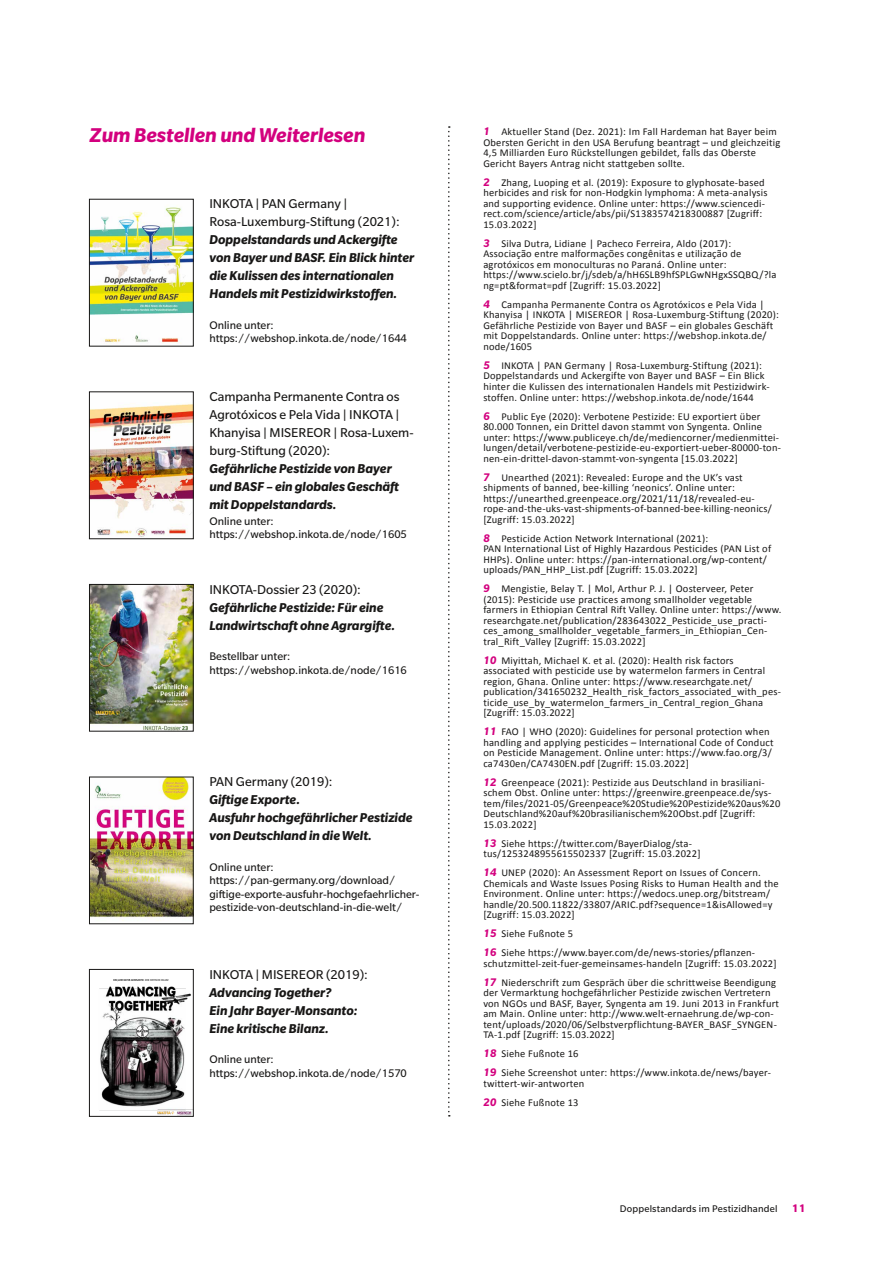
<style>
.page{position:relative;width:893px;height:1263px;background:#fff}
.page>*{position:absolute;margin:0;border:0;box-sizing:border-box;transform-origin:0 0}
.t1{font:italic 700 21.75px "Slate Pro";color:#d3007e}
.t2{font:italic 700 13.95px/18px "Slate Pro";color:#181716}
.t3{font:13.95px/18px "Slate Pro";color:#181716}
.t4{font:12px/13.5px "Slate Pro";color:#181716}
.t5{font:10.5px/10.5px "Calibri";letter-spacing:.02em;color:#181716}
.t6{font:10.5px "Slate Pro";letter-spacing:.02em;color:#181716}
.s1{font-family:"Slate Pro";font-weight:700;font-style:italic;font-size:12px;color:#d3007e}
.s2{font-weight:700;font-size:12px;color:#d3007e}
</style>
<div class="page">
<img style="left:91px;top:779px;width:100px;height:142px">
<div style="left:89px;top:777px;width:104px;height:147px;border:1px solid #181716"></div>
<img style="left:91px;top:404px;width:101px;height:133px">
<div style="left:89px;top:392px;width:105px;height:147px;border:1px solid #181716"></div>
<img style="left:91px;top:586px;width:100px;height:143px">
<div style="left:89px;top:584px;width:104px;height:147px;border:1px solid #181716"></div>
<img style="left:99px;top:979px;width:93px;height:135px">
<div style="left:89px;top:969px;width:105px;height:147px;border:1px solid #181716"></div>
<img style="left:91px;top:207px;width:101px;height:137px">
<div style="left:89px;top:199px;width:105px;height:147px;border:1px solid #181716"></div>
<svg style="left:448px;top:126px;width:2px;height:990px"></svg>
<h1 class="t1" style="left:89px;top:123px;width:277px">Zum Bestellen und Weiterlesen</h1>
<h2 class="t3" style="left:209px;top:195px;width:192px">INKOTA | PAN Germany |<br>Rosa-Luxemburg-Stiftung (2021):</h2>
<h2 class="t2" style="left:209px;top:231px;width:206px">Doppelstandards und Ackergifte von Bayer und BASF. Ein Blick hinter die Kulissen des internationalen Handels mit Pestizidwirkstoffen.</h2>
<p class="t4" style="left:209px;top:318px;width:199px">Online unter: https://webshop.inkota.de/node/1644</p>
<h2 class="t3" style="left:209px;top:387px;width:206px">Campanha Permanente Contra os<br>Agrotóxicos e Pela Vida | INKOTA |<br>Khanyisa | MISEREOR | Rosa-Luxem&shy;burg-Stiftung (2020):</h2>
<h2 class="t2" style="left:209px;top:459px;width:191px">Gefährliche Pestizide von Bayer und BASF – ein globales Geschäft mit Doppelstandards.</h2>
<p class="t4" style="left:209px;top:514px;width:199px">Online unter: https://webshop.inkota.de/node/1605</p>
<h2 class="t3" style="left:209px;top:580px;width:153px">INKOTA-Dossier 23 (2020):</h2>
<h2 class="t2" style="left:209px;top:598px;width:187px">Gefährliche Pestizide: Für eine<br>Landwirtschaft ohne Agrargifte.</h2>
<p class="t4" style="left:209px;top:649px;width:199px">Bestellbar unter: https://webshop.inkota.de/node/1616</p>
<h2 class="t3" style="left:209px;top:773px;width:125px">PAN Germany (2019):</h2>
<h2 class="t2" style="left:209px;top:790px;width:205px">Giftige Exporte.<br>Ausfuhr hochgefährlicher Pestizide von Deutschland in die Welt.</h2>
<p class="t4" style="left:209px;top:860px;width:212px">Online unter: https://pan-germany.org/download/ giftige-exporte-ausfuhr-hochgefaehrlicher&shy;pestizide-von-deutschland-in-die-welt/</p>
<h2 class="t3" style="left:209px;top:965px;width:160px">INKOTA | MISEREOR (2019):</h2>
<h2 class="t2" style="left:209px;top:983px;width:150px">Advancing Together?<br>Ein Jahr Bayer-Monsanto:<br>Eine kritische Bilanz.</h2>
<p class="t4" style="left:209px;top:1052px;width:199px">Online unter: https://webshop.inkota.de/node/1570</p>
<p class="t5" style="left:483px;top:126px;width:299px"><span class="s1">1</span> Aktueller Stand (Dez. 2021): Im Fall Hardeman hat Bayer beim Obersten Gericht in den USA Berufung beantragt – und gleichzeitig 4,5 Milliarden Euro Rückstellungen gebildet, falls das Oberste Gericht Bayers Antrag nicht stattgeben sollte.</p>
<p class="t5" style="left:483px;top:177px;width:286px"><span class="s1">2</span> Zhang, Luoping et al. (2019): Exposure to glyphosate-based herbicides and risk for non-Hodgkin lymphoma: A meta-analysis and supporting evidence. Online unter: https://www.sciencedi&shy;rect.com/science/article/abs/pii/S1383574218300887 [Zugriff:<br>15.03.2022]</p>
<p class="t5" style="left:483px;top:238px;width:295px"><span class="s1">3</span> Silva Dutra, Lidiane | Pacheco Ferreira, Aldo (2017):<br>Associação entre malformações congênitas e utilização de agrotóxicos em monoculturas no Paraná. Online unter: https://www.scielo.br/j/sdeb/a/hH6SLB9hfSPLGwNHgxSSQBQ/?la ng=pt&amp;format=pdf [Zugriff: 15.03.2022]</p>
<p class="t5" style="left:483px;top:299px;width:297px"><span class="s1">4</span> Campanha Permanente Contra os Agrotóxicos e Pela Vida | Khanyisa | INKOTA | MISEREOR | Rosa-Luxemburg-Stiftung (2020):<br>Gefährliche Pestizide von Bayer und BASF – ein globales Geschäft mit Doppelstandards. Online unter: https://webshop.inkota.de/ node/1605</p>
<p class="t5" style="left:483px;top:360px;width:288px"><span class="s1">5</span> INKOTA | PAN Germany | Rosa-Luxemburg-Stiftung (2021):<br>Doppelstandards und Ackergifte von Bayer und BASF – Ein Blick hinter die Kulissen des internationalen Handels mit Pestizidwirk&shy;stoffen. Online unter: https://webshop.inkota.de/node/1644</p>
<p class="t5" style="left:483px;top:410px;width:299px"><span class="s1">6</span> Public Eye (2020): Verbotene Pestizide: EU exportiert über 80.000 Tonnen, ein Drittel davon stammt von Syngenta. Online unter: https://www.publiceye.ch/de/mediencorner/medienmittei&shy;lungen/detail/verbotene-pestizide-eu-exportiert-ueber-80000-ton&shy;nen-ein-drittel-davon-stammt-von-syngenta [15.03.2022]</p>
<p class="t5" style="left:483px;top:471px;width:290px"><span class="s1">7</span> Unearthed (2021): Revealed: Europe and the UK’s vast shipments of banned, bee-killing ‘neonics’. Online unter: https://unearthed.greenpeace.org/2021/11/18/revealed-eu&shy;rope-and-the-uks-vast-shipments-of-banned-bee-killing-neonics/ [Zugriff: 15.03.2022]</p>
<p class="t5" style="left:483px;top:532px;width:289px"><span class="s1">8</span> Pesticide Action Network International (2021):<br>PAN International List of Highly Hazardous Pesticides (PAN List of HHPs). Online unter: https://pan-international.org/wp-content/ uploads/PAN_HHP_List.pdf [Zugriff: 15.03.2022]</p>
<p class="t5" style="left:483px;top:583px;width:300px"><span class="s1">9</span> Mengistie, Belay T. | Mol, Arthur P. J. | Oosterveer, Peter (2015): Pesticide use practices among smallholder vegetable farmers in Ethiopian Central Rift Valley. Online unter: https://www. researchgate.net/publication/283643022_Pesticide_use_practi&shy;ces_among_smallholder_vegetable_farmers_in_Ethiopian_Cen&shy;tral_Rift_Valley [Zugriff: 15.03.2022]</p>
<p class="t5" style="left:483px;top:654px;width:299px"><span class="s1">10</span> Miyittah, Michael K. et al. (2020): Health risk factors associated with pesticide use by watermelon farmers in Central region, Ghana. Online unter: https://www.researchgate.net/ publication/341650232_Health_risk_factors_associated_with_pes&shy;ticide_use_by_watermelon_farmers_in_Central_region_Ghana [Zugriff: 15.03.2022]</p>
<p class="t5" style="left:483px;top:726px;width:292px"><span class="s1">11</span> FAO | WHO (2020): Guidelines for personal protection when handling and applying pesticides – International Code of Conduct on Pesticide Management. Online unter: https://www.fao.org/3/ ca7430en/CA7430EN.pdf [Zugriff: 15.03.2022]</p>
<p class="t5" style="left:483px;top:776px;width:299px"><span class="s1">12</span> Greenpeace (2021): Pestizide aus Deutschland in brasiliani&shy;schem Obst. Online unter: https://greenwire.greenpeace.de/sys&shy;tem/files/2021-05/Greenpeace%20Studie%20Pestizide%20aus%20<br>Deutschland%20auf%20brasilianischem%20Obst.pdf [Zugriff:<br>15.03.2022]</p>
<p class="t5" style="left:483px;top:837px;width:219px"><span class="s1">13</span> Siehe https://twitter.com/BayerDialog/sta&shy;tus/1253248955615502337 [Zugriff: 15.03.2022]</p>
<p class="t5" style="left:483px;top:867px;width:297px"><span class="s1">14</span> UNEP (2020): An Assessment Report on Issues of Concern.<br>Chemicals and Waste Issues Posing Risks to Human Health and the Environment. Online unter: https://wedocs.unep.org/bitstream/ handle/20.500.11822/33807/ARIC.pdf?sequence=1&amp;isAllowed=y [Zugriff: 15.03.2022]</p>
<p class="t5" style="left:483px;top:923px;width:273px;line-height:19px"><span class="s1">15</span> Siehe Fußnote 5<br><span class="s1">16</span> Siehe https://www.bayer.com/de/news-stories/pflanzen-</p>
<p class="t5" style="left:483px;top:953px;width:295px;line-height:19px">schutzmittel-zeit-fuer-gemeinsames-handeln [Zugriff: 15.03.2022]<br><span class="s1">17</span> Niederschrift zum Gespräch über die schrittweise Beendigung</p>
<p class="t5" style="left:483px;top:987px;width:297px">der Vermarktung hochgefährlicher Pestizide zwischen Vertretern von NGOs und BASF, Bayer, Syngenta am 19. Juni 2013 in Frankfurt am Main. Online unter: http://www.welt-ernaehrung.de/wp-con&shy;tent/uploads/2020/06/Selbstverpflichtung-BAYER_BASF_SYNGEN-TA-1.pdf [Zugriff: 15.03.2022]</p>
<p class="t5" style="left:483px;top:1043px;width:289px;line-height:19px"><span class="s1">18</span> Siehe Fußnote 16<br><span class="s1">19</span> Siehe Screenshot unter: https://www.inkota.de/news/bayer-</p>
<p class="t5" style="left:483px;top:1073px;width:103px;line-height:19px">twittert-wir-antworten<br><span class="s1">20</span> Siehe Fußnote 13</p>
<p class="t6" style="left:620px;top:1203px;width:187px">Doppelstandards im Pestizidhandel <span class="s2">11</span></p>
</div>
